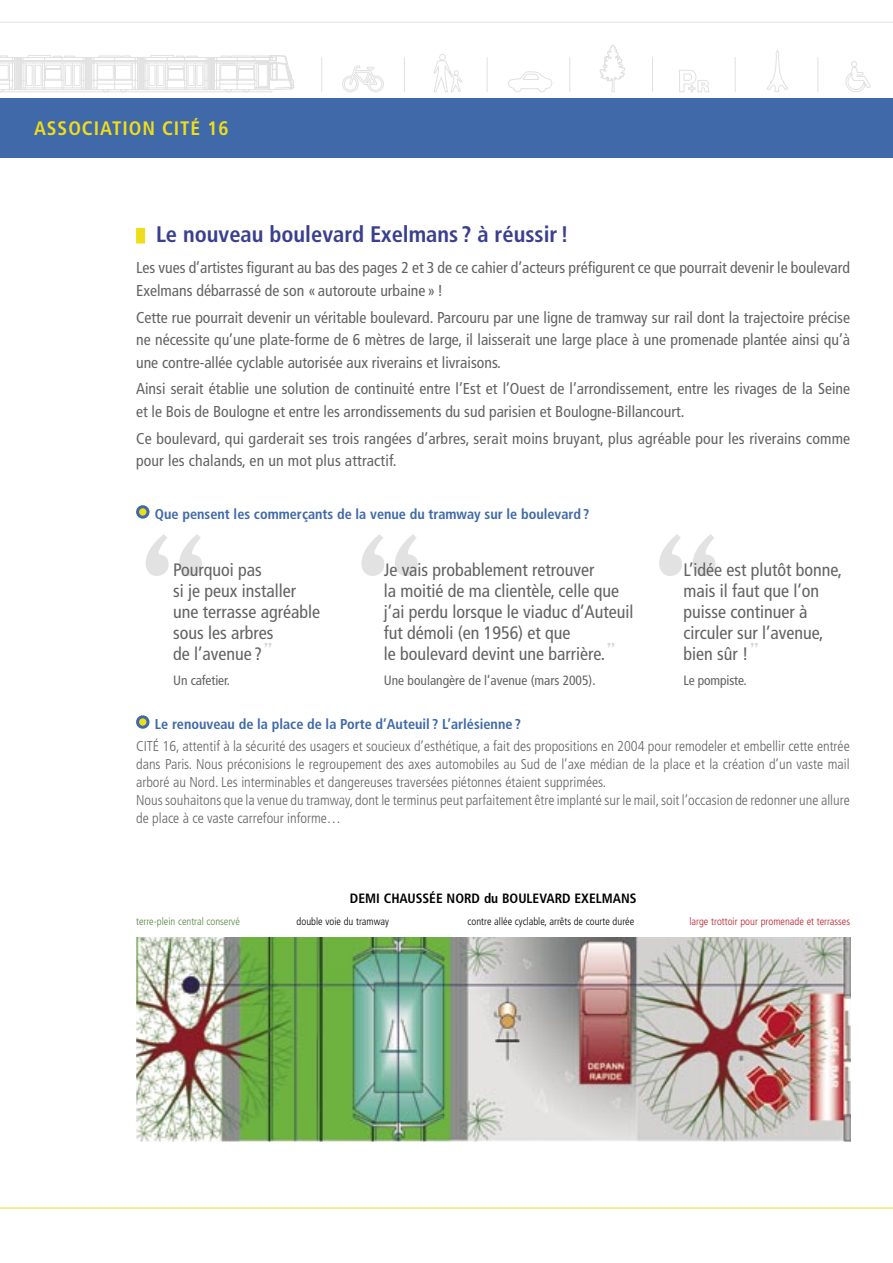
<style>
.page{position:relative;width:893px;height:1263px;background:#fff}
.page>*{position:absolute;margin:0;border:0;box-sizing:border-box;transform-origin:0 0}
.t1{font:italic 180px "Lacuna";color:#e2e2e2}
.t2{font:700 condensed 22.5px "Frutiger";color:#3a3f8e}
.t3{font:700 condensed 19.5px "Frutiger";letter-spacing:.05em;color:#f0dd1a}
.t4{font:condensed 18px/21px "Frutiger";color:#636363}
.t5{font:condensed 15.75px/22.5px "Frutiger";color:#636363}
.t6{font:300 condensed 14.25px/18px "Frutiger";color:#636363}
.t7{font:700 condensed 14.25px "Frutiger";color:#4069a9}
.t8{font:condensed 13.5px "Frutiger";color:#636363}
.t9{font:700 condensed 13.5px "Frutiger";color:#000}
.t10{font:300 condensed 10.5px "Frutiger";color:#000}
.t11{font:300 condensed 10.5px "Frutiger";color:#bf1a27}
.t12{font:300 condensed 10.5px "Frutiger";color:#558540}
.s1{font-family:"Lacuna";font-style:italic;font-stretch:normal;font-size:21px;color:#d6d6d6}
</style>
<div class="page">
<hr style="left:0;top:1208px;width:893px;height:1px;background:#f0dd1a">
<hr style="left:0;top:22px;width:893px;height:1px;background:#e1e1e1">
<hr style="left:652px;top:57px;width:1px;height:35px;background:#e1e1e1">
<hr style="left:735px;top:57px;width:1px;height:35px;background:#e1e1e1">
<hr style="left:817px;top:57px;width:1px;height:35px;background:#e1e1e1">
<hr style="left:321px;top:57px;width:1px;height:35px;background:#e1e1e1">
<hr style="left:404px;top:57px;width:1px;height:35px;background:#e1e1e1">
<hr style="left:487px;top:57px;width:1px;height:35px;background:#e1e1e1">
<hr style="left:569px;top:57px;width:1px;height:35px;background:#e1e1e1">
<svg style="left:679px;top:70px;width:30px;height:22px"></svg>
<svg style="left:599px;top:44px;width:26px;height:48px"></svg>
<svg style="left:766px;top:50px;width:22px;height:42px"></svg>
<svg style="left:508px;top:71px;width:45px;height:21px"></svg>
<svg style="left:433px;top:54px;width:29px;height:38px"></svg>
<svg style="left:342px;top:65px;width:42px;height:27px"></svg>
<svg style="left:845px;top:61px;width:25px;height:31px"></svg>
<svg style="left:0;top:55px;width:294px;height:37px"></svg>
<div style="left:0;top:98px;width:893px;height:59px;background:#4069a9"></div>
<div style="left:136px;top:228px;width:9px;height:16px;background:#f0dd1a"></div>
<div style="left:138px;top:717px;width:10px;height:10px;background:#f0dd1a;border-radius:50%"></div>
<div style="left:136px;top:715px;width:13px;height:14px;border:3px solid #4069a9;border-radius:50%"></div>
<div style="left:138px;top:507px;width:10px;height:10px;background:#f0dd1a;border-radius:50%"></div>
<div style="left:136px;top:505px;width:13px;height:14px;border:3px solid #4069a9;border-radius:50%"></div>
<img style="left:136px;top:937px;width:714px;height:204px">
<p class="t3" style="left:34px;top:117px;width:196px">ASSOCIATION CITÉ 16</p>
<h2 class="t2" style="left:156px;top:221px;width:414px">Le nouveau boulevard Exelmans ? à réussir !</h2>
<p class="t5" style="left:136px;top:257px;width:715px">Les vues d’artistes figurant au bas des pages 2 et 3 de ce cahier d’acteurs préfigurent ce que pourrait devenir le boulevard<br>Exelmans débarrassé de son « autoroute urbaine » !</p>
<p class="t5" style="left:136px;top:306px;width:716px;text-align:justify">Cette rue pourrait devenir un véritable boulevard. Parcouru par une ligne de tramway sur rail dont la trajectoire précise ne nécessite qu’une plate-forme de 6 mètres de large, il laisserait une large place à une promenade plantée ainsi qu’à une contre-allée cyclable autorisée aux riverains et livraisons.</p>
<p class="t5" style="left:136px;top:378px;width:715px">Ainsi serait établie une solution de continuité entre l’Est et l’Ouest de l’arrondissement, entre les rivages de la Seine et le Bois de Boulogne et entre les arrondissements du sud parisien et Boulogne-Billancourt.</p>
<p class="t5" style="left:136px;top:427px;width:716px">Ce boulevard, qui garderait ses trois rangées d’arbres, serait moins bruyant, plus agréable pour les riverains comme pour les chalands, en un mot plus attractif.</p>
<p class="t7" style="left:155px;top:505px;width:436px">Que pensent les commerçants de la venue du tramway sur le boulevard ?</p>
<h1 class="t1" style="left:135px;top:502px;width:593px">““ “</h1>
<p class="t4" style="left:384px;top:559px;width:251px">Je vais probablement retrouver<br>la moitié de ma clientèle, celle que j’ai perdu lorsque le viaduc d’Auteuil fut démoli (en 1956) et que<br>le boulevard devint une barrière.<span class="s1">”</span></p>
<p class="t8" style="left:384px;top:672px;width:213px">Une boulangère de l’avenue (mars 2005).</p>
<p class="t4" style="left:684px;top:559px;width:160px">L’idée est plutôt bonne, mais il faut que l’on puisse continuer à circuler sur l’avenue, bien sûr !<span class="s1">”</span></p>
<p class="t8" style="left:684px;top:672px;width:65px">Le pompiste.</p>
<p class="t4" style="left:173px;top:559px;width:148px">Pourquoi pas<br>si je peux installer une terrasse agréable sous les arbres<br>de l’avenue ?<span class="s1">”</span></p>
<p class="t8" style="left:173px;top:672px;width:58px">Un cafetier.</p>
<p class="t7" style="left:155px;top:715px;width:367px">Le renouveau de la place de la Porte d’Auteuil ? L’arlésienne ?</p>
<p class="t6" style="left:136px;top:737px;width:715px">CITÉ 16, attentif à la sécurité des usagers et soucieux d’esthétique, a fait des propositions en 2004 pour remodeler et embellir cette entrée dans Paris. Nous préconisions le regroupement des axes automobiles au Sud de l’axe médian de la place et la création d’un vaste mail arboré au Nord. Les interminables et dangereuses traversées piétonnes étaient supprimées.<br>Nous souhaitons que la venue du tramway, dont le terminus peut parfaitement être implanté sur le mail, soit l’occasion de redonner une allure de place à ce vaste carrefour informe…</p>
<p class="t9" style="left:350px;top:890px;width:288px">DEMI CHAUSSÉE NORD du BOULEVARD EXELMANS</p>
<p class="t12" style="left:136px;top:915px;width:105px">terre-plein central conservé</p>
<p class="t10" style="left:297px;top:915px;width:94px">double voie du tramway</p>
<p class="t10" style="left:468px;top:915px;width:168px">contre allée cyclable, arrêts de courte durée</p>
<p class="t11" style="left:689px;top:915px;width:162px">large trottoir pour promenade et terrasses</p>
</div>
